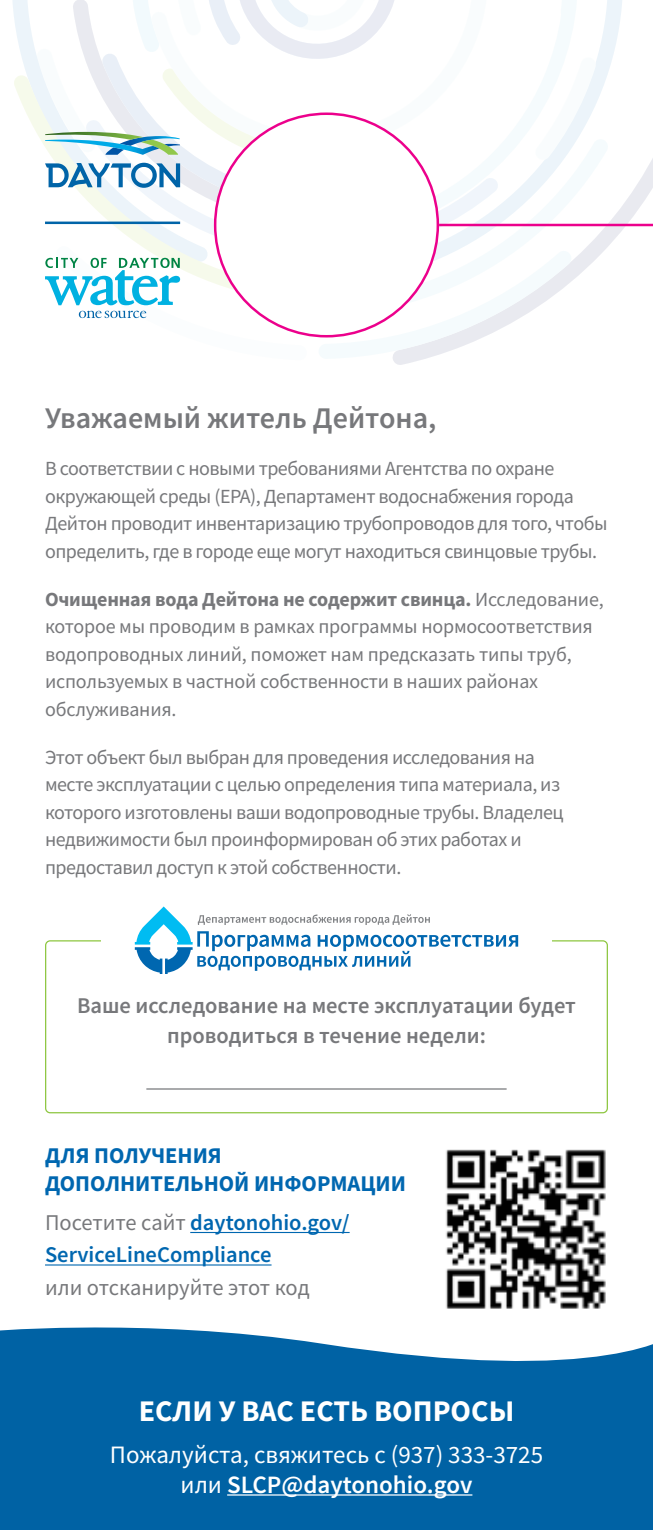
<style>
.page{position:relative;width:653px;height:1530px;background:#fff}
.page>*{position:absolute;margin:0;border:0;box-sizing:border-box;transform-origin:0 0}
.t1{font:600 30px "Source Sans Pro";color:#77787b}
.t2{font:700 30px "Source Sans Pro";color:#fff}
.t3{font:25px/30px "Source Sans Pro";color:#fff;text-align:center}
.t4{font:600 22.5px/30px "Source Sans Pro";color:#77787b;text-align:center}
.t5{font:600 22.5px/32.5px "Source Sans Pro";color:#0067b0}
.t6{font:700 22.5px/27.5px "Source Sans Pro";color:#0067b0}
.t7{font:22.5px "Source Sans Pro";color:#77787b}
.t8{font:20px/27.5px "Source Sans Pro";letter-spacing:-.025em;color:#77787b}
.s1{font-weight:700}
.s2{font-weight:400;color:#77787b}
.s3{font-weight:600}
</style>
<div class="page">
<svg style="left:0;top:1327px;width:652px;height:203px;background:#146eab"></svg>
<svg style="left:596px;top:0;width:26px;height:103px"></svg>
<svg style="left:393px;top:160px;width:259px;height:205px"></svg>
<svg style="left:345px;top:321px;width:227px;height:38px"></svg>
<svg style="left:12px;top:0;width:24px;height:75px;fill:#ecf4fa"></svg>
<svg style="left:383px;top:160px;width:226px;height:161px"></svg>
<svg style="left:14px;top:75px;width:202px;height:170px"></svg>
<hr style="left:227px;top:1494px;width:245px;height:2px;background:#fff">
<svg style="left:45px;top:245px;width:262px;height:90px"></svg>
<svg style="left:36px;top:0;width:560px;height:215px"></svg>
<hr style="left:45px;top:222px;width:135px;height:2px;background:#0064a8">
<img style="left:446px;top:1149px;width:160px;height:160px">
<hr style="left:190px;top:1232px;width:159px;height:1px;background:#0067b0">
<hr style="left:45px;top:1264px;width:226px;height:2px;background:#0067b0">
<hr style="left:146px;top:1088px;width:360px;height:2px;background:#77787b">
<div style="left:45px;top:940px;width:562px;height:173px;border:1px solid #8dc63f;border-radius:5px"></div>
<div style="left:101px;top:937px;width:450px;height:6px;background:#fff"></div>
<svg style="left:135px;top:906px;width:383px;height:68px"></svg>
<div style="left:215px;top:114px;width:223px;height:222px;background:#fff;border-radius:50%"></div>
<hr style="left:439px;top:224px;width:213px;height:2px;background:#ec008c">
<h1 class="t1" style="left:45px;top:398px;width:393px">Уважаемый житель Дейтона,</h1>
<p class="t8" style="left:45px;top:455px;width:564px">В соответствии с новыми требованиями Агентства по охране окружающей среды (EPA), Департамент водоснабжения города Дейтон проводит инвентаризацию трубопроводов для того, чтобы определить, где в городе еще могут находиться свинцовые трубы.</p>
<p class="t8" style="left:45px;top:585px;width:560px"><span class="s1">Очищенная вода Дейтона не содержит свинца.</span> Исследование, которое мы проводим в рамках программы нормосоответствия водопроводных линий, поможет нам предсказать типы труб, используемых в частной собственности в наших районах обслуживания.</p>
<p class="t8" style="left:45px;top:743px;width:520px">Этот объект был выбран для проведения исследования на месте эксплуатации с целью определения типа материала, из которого изготовлены ваши водопроводные трубы. Владелец недвижимости был проинформирован об этих работах и предоставил доступ к этой собственности.</p>
<p class="t4" style="left:77px;top:991px;width:500px">Ваше исследование на месте эксплуатации будет проводиться в течение недели:</p>
<p class="t6" style="left:45px;top:1142px;width:362px">ДЛЯ ПОЛУЧЕНИЯ<br>ДОПОЛНИТЕЛЬНОЙ ИНФОРМАЦИИ</p>
<p class="t5" style="left:45px;top:1206px;width:306px"><span class="s2">Посетите сайт</span> daytonohio.gov/<br>ServiceLineCompliance</p>
<p class="t7" style="left:45px;top:1273px;width:266px">или отсканируйте этот код</p>
<h1 class="t2" style="left:139px;top:1391px;width:377px">ЕСЛИ У ВАС ЕСТЬ ВОПРОСЫ</h1>
<p class="t3" style="left:110px;top:1439px;width:434px">Пожалуйста, свяжитесь с (937) 333-3725 или <span class="s3">SLCP@daytonohio.gov</span></p>
</div>
